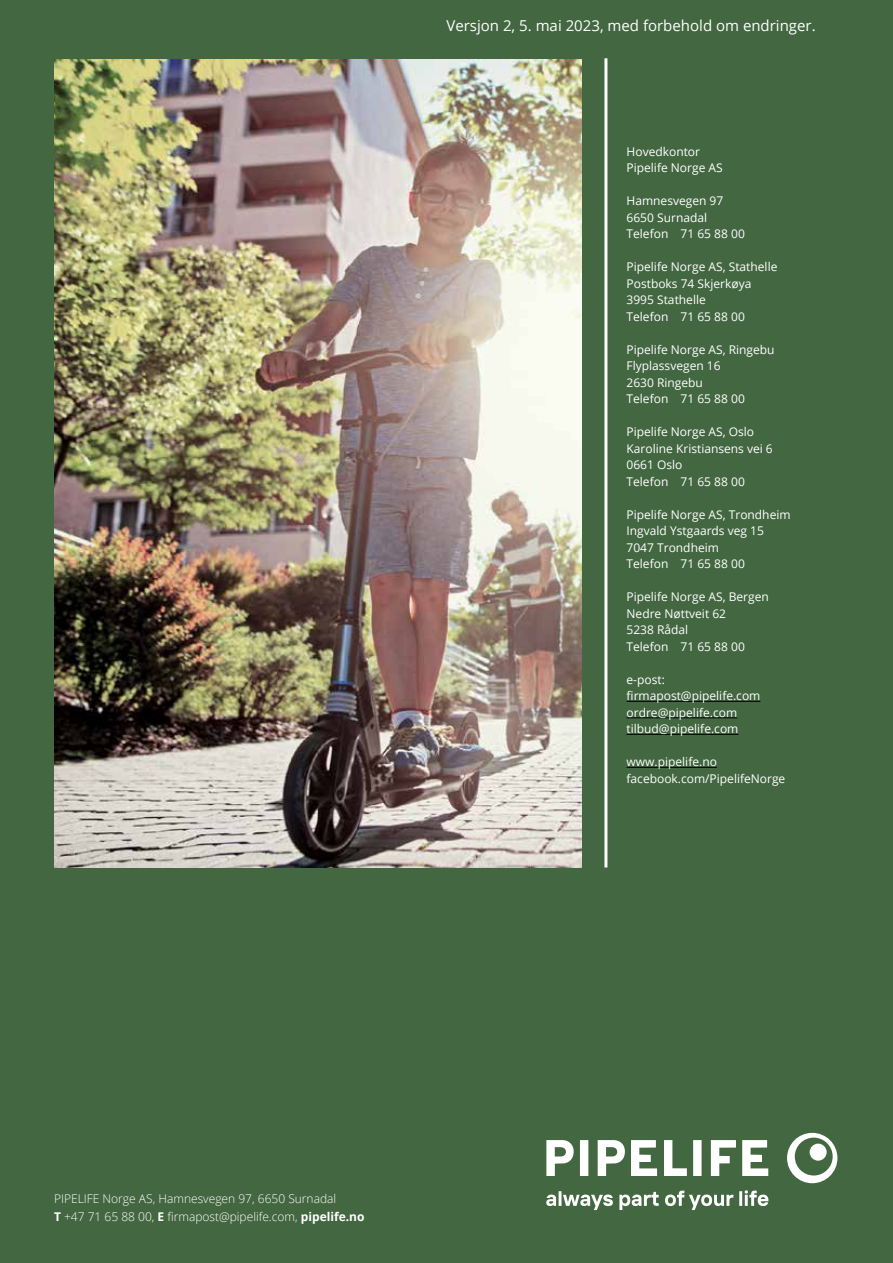
<style>
.page{position:relative;width:893px;height:1263px;background:#436741}
.page>*{position:absolute;margin:0;border:0;box-sizing:border-box;transform-origin:0 0}
.t1{font:15px "Open Sans";color:#fff}
.t2{font:12px/16.5px "Open Sans";color:#fff}
.t3{font:300 12px/18px "Open Sans";color:#fff}
.s1{font-weight:700}
</style>
<div class="page">
<svg style="left:546px;top:1133px;width:291px;height:77px"></svg>
<hr style="left:604px;top:58px;width:3px;height:809px;background:#fff">
<img style="left:54px;top:60px;width:527px;height:807px">
<hr style="left:627px;top:701px;width:133px;height:1px;background:#000">
<hr style="left:627px;top:717px;width:110px;height:1px;background:#000">
<hr style="left:627px;top:734px;width:111px;height:1px;background:#000">
<hr style="left:627px;top:767px;width:90px;height:1px;background:#000">
<p class="t1" style="left:446px;top:15px;width:371px">Versjon 2, 5. mai 2023, med forbehold om endringer.</p>
<p class="t2" style="left:627px;top:143px;width:98px">Hovedkontor<br>Pipelife Norge AS</p>
<p class="t2" style="left:627px;top:192px;width:120px">Hamnesvegen 97<br>6650 Surnadal<br>Telefon 71 65 88 00</p>
<p class="t2" style="left:627px;top:258px;width:152px">Pipelife Norge AS, Stathelle<br>Postboks 74 Skjerkøya<br>3995 Stathelle<br>Telefon 71 65 88 00</p>
<p class="t2" style="left:627px;top:341px;width:150px">Pipelife Norge AS, Ringebu<br>Flyplassvegen 16<br>2630 Ringebu<br>Telefon 71 65 88 00</p>
<p class="t2" style="left:627px;top:423px;width:148px">Pipelife Norge AS, Oslo<br>Karoline Kristiansens vei 6<br>0661 Oslo<br>Telefon 71 65 88 00</p>
<p class="t2" style="left:627px;top:506px;width:166px">Pipelife Norge AS, Trondheim<br>Ingvald Ystgaards veg 15<br>7047 Trondheim<br>Telefon 71 65 88 00</p>
<p class="t2" style="left:627px;top:588px;width:144px">Pipelife Norge AS, Bergen<br>Nedre Nøttveit 62<br>5238 Rådal<br>Telefon 71 65 88 00</p>
<p class="t2" style="left:627px;top:671px;width:135px">e-post: firmapost@pipelife.com ordre@pipelife.com tilbud@pipelife.com</p>
<p class="t2" style="left:627px;top:753px;width:160px">www.pipelife.no facebook.com/PipelifeNorge</p>
<p class="t3" style="left:54px;top:1189px;width:312px">PIPELIFE Norge AS, Hamnesvegen 97, 6650 Surnadal<br><span class="s1">T</span> +47 71 65 88 00, <span class="s1">E</span> firmapost@pipelife.com, <span class="s1">pipelife.no</span></p>
</div>
